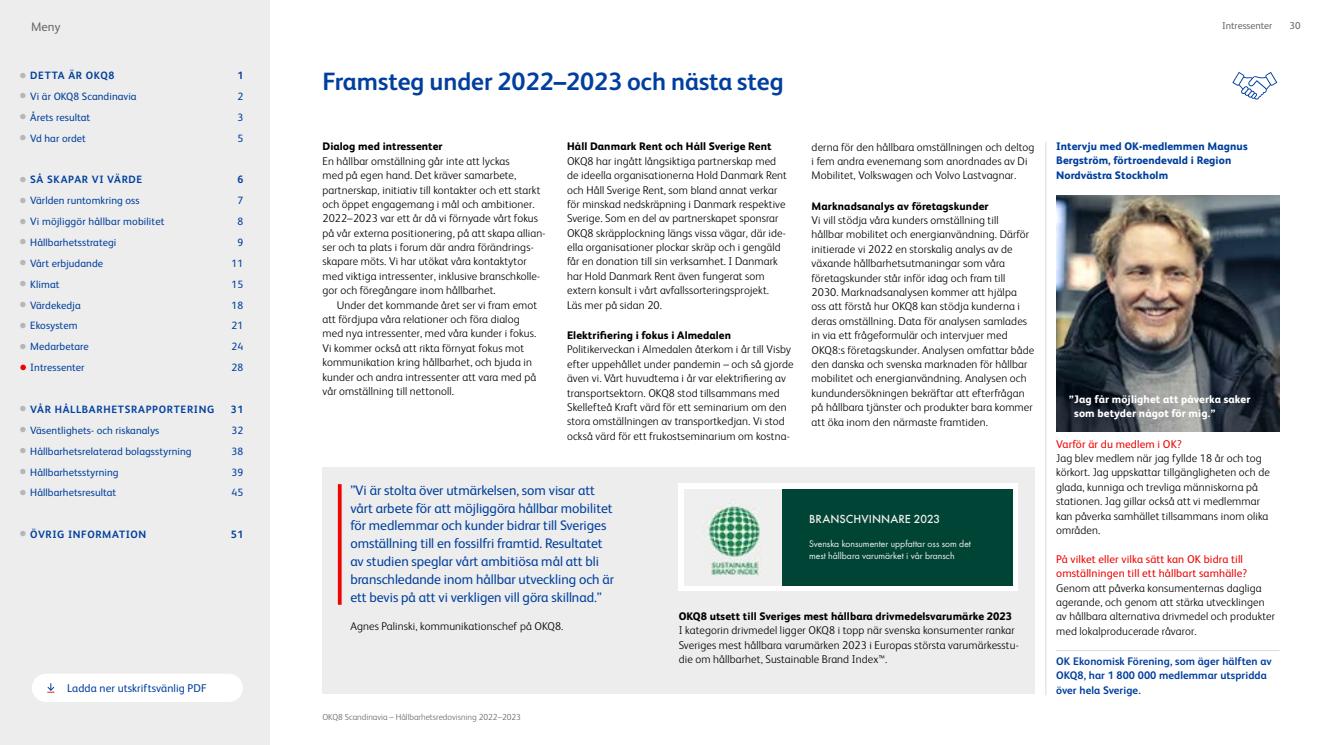
<style>
.page{position:relative;width:1322px;height:745px;background:#fff}
.page>*{position:absolute;margin:0;border:0;box-sizing:border-box;transform-origin:0 0}
.t1{font:700 25px "FS Albert";color:#003f9e}
.t2{font:13.75px/17.8px "FS Albert";letter-spacing:-.005em;color:#003f9e}
.t3{font:12.5px "FS Albert";color:#67686c}
.t4{font:300 11.25px/14.4px "FS Albert";letter-spacing:.01em;color:#000}
.t5{font:11.25px/14.4px "FS Albert";letter-spacing:.01em;color:#ee0400}
.t6{font:11.25px "FS Albert";letter-spacing:.005em;color:#003f9e}
.t7{font:800 11px "FS Albert";letter-spacing:.01em;color:#000}
.t8{font:700 11px/14.4px "FS Albert";letter-spacing:.01em;color:#003f9e}
.t9{font:800 11px/14.4px "FS Albert";letter-spacing:.01em;color:#003f9e}
.t10{font:800 11px/14.4px "FS Albert";letter-spacing:.01em;color:#fff}
.t11{font:500 10.75px "Futura";letter-spacing:.005em;color:#f1efeb}
.t12{font:10.62px "FS Albert";letter-spacing:.005em;color:#003f9e}
.t13{font:700 10.62px "FS Albert";letter-spacing:.06em;color:#003f9e}
.t14{font:10px "FS Albert";color:#67686c}
.t15{font:8.75px/11.4px "Futura Std";color:#f1efeb}
.t16{font:300 8.75px "FS Albert";color:#67686c}
.s1{color:#b6b6b6}
</style>
<div class="page">
<div style="left:0;top:0;width:269px;height:744px;background:#ededed"></div>
<img style="left:1056px;top:195px;width:223px;height:236px">
<hr style="left:1045px;top:142px;width:1px;height:552px;background:#dadadb">
<svg style="left:1232px;top:72px;width:45px;height:28px"></svg>
<hr style="left:1056px;top:650px;width:223px;height:1px;background:#dadadb">
<div style="left:322px;top:467px;width:713px;height:226px;background:#ededed"></div>
<svg style="left:338px;top:484px;width:4px;height:120px"></svg>
<div style="left:679px;top:483px;width:339px;height:108px;background:#fff"></div>
<div style="left:684px;top:489px;width:98px;height:96px;background:#efefef"></div>
<img style="left:707px;top:499px;width:54px;height:75px">
<div style="left:782px;top:489px;width:230px;height:96px;background:#004436"></div>
<div style="left:32px;top:673px;width:211px;height:28px;background:#fff;border-radius:14px"></div>
<svg style="left:47px;top:683px;width:8px;height:9px"></svg>
<svg style="left:20px;top:364px;width:6px;height:6px"></svg>
<p class="t3" style="left:31px;top:18px;width:31px">Meny</p>
<p class="t14" style="left:1222px;top:19px;width:52px">Intressenter</p>
<p class="t14" style="left:1289px;top:19px;width:13px">30</p>
<p class="t13" style="left:20px;top:68px;width:96px"><span class="s1">●</span> DETTA ÄR OKQ8</p>
<p class="t13" style="left:237px;top:68px;width:7px">1</p>
<p class="t12" style="left:20px;top:89px;width:119px"><span class="s1">●</span> Vi är OKQ8 Scandinavia</p>
<p class="t12" style="left:237px;top:89px;width:7px">2</p>
<p class="t12" style="left:20px;top:110px;width:72px"><span class="s1">●</span> Årets resultat</p>
<p class="t12" style="left:237px;top:110px;width:7px">3</p>
<p class="t12" style="left:20px;top:131px;width:68px"><span class="s1">●</span> Vd har ordet</p>
<p class="t12" style="left:237px;top:131px;width:7px">5</p>
<p class="t13" style="left:20px;top:172px;width:124px"><span class="s1">●</span> SÅ SKAPAR VI VÄRDE</p>
<p class="t13" style="left:237px;top:172px;width:7px">6</p>
<p class="t12" style="left:20px;top:193px;width:122px"><span class="s1">●</span> Världen runtomkring oss</p>
<p class="t12" style="left:237px;top:193px;width:7px">7</p>
<p class="t12" style="left:20px;top:214px;width:147px"><span class="s1">●</span> Vi möjliggör hållbar mobilitet</p>
<p class="t12" style="left:237px;top:214px;width:7px">8</p>
<p class="t12" style="left:20px;top:235px;width:98px"><span class="s1">●</span> Hållbarhetsstrategi</p>
<p class="t12" style="left:237px;top:235px;width:7px">9</p>
<p class="t12" style="left:20px;top:256px;width:85px"><span class="s1">●</span> Vårt erbjudande</p>
<p class="t12" style="left:232px;top:256px;width:13px">11</p>
<p class="t12" style="left:20px;top:277px;width:42px"><span class="s1">●</span> Klimat</p>
<p class="t12" style="left:232px;top:277px;width:13px">15</p>
<p class="t12" style="left:20px;top:298px;width:63px"><span class="s1">●</span> Värdekedja</p>
<p class="t12" style="left:232px;top:298px;width:13px">18</p>
<p class="t12" style="left:20px;top:318px;width:59px"><span class="s1">●</span> Ekosystem</p>
<p class="t12" style="left:232px;top:318px;width:13px">21</p>
<p class="t12" style="left:20px;top:339px;width:71px"><span class="s1">●</span> Medarbetare</p>
<p class="t12" style="left:232px;top:339px;width:13px">24</p>
<p class="t12" style="left:20px;top:360px;width:67px"><span class="s1">●</span> Intressenter</p>
<p class="t12" style="left:232px;top:360px;width:13px">28</p>
<p class="t13" style="left:20px;top:402px;width:196px"><span class="s1">●</span> VÅR HÅLLBARHETSRAPPORTERING</p>
<p class="t13" style="left:231px;top:402px;width:14px">31</p>
<p class="t12" style="left:20px;top:423px;width:141px"><span class="s1">●</span> Väsentlighets- och riskanalys</p>
<p class="t12" style="left:232px;top:423px;width:13px">32</p>
<p class="t12" style="left:20px;top:443px;width:174px"><span class="s1">●</span> Hållbarhetsrelaterad bolagsstyrning</p>
<p class="t12" style="left:232px;top:443px;width:13px">38</p>
<p class="t12" style="left:20px;top:464px;width:101px"><span class="s1">●</span> Hållbarhetsstyrning</p>
<p class="t12" style="left:232px;top:464px;width:13px">39</p>
<p class="t12" style="left:20px;top:485px;width:98px"><span class="s1">●</span> Hållbarhetsresultat</p>
<p class="t12" style="left:232px;top:485px;width:13px">45</p>
<p class="t13" style="left:20px;top:527px;width:128px"><span class="s1">●</span> ÖVRIG INFORMATION</p>
<p class="t13" style="left:231px;top:527px;width:14px">51</p>
<p class="t6" style="left:67px;top:680px;width:141px">Ladda ner utskriftsvänlig PDF</p>
<h1 class="t1" style="left:322px;top:65px;width:463px">Framsteg under 2022–2023 och nästa steg</h1>
<p class="t7" style="left:322px;top:138px;width:122px">Dialog med intressenter</p>
<p class="t4" style="left:322px;top:153px;width:225px">En hållbar omställning går inte att lyckas<br>med på egen hand. Det kräver samarbete, partnerskap, initiativ till kontakter och ett starkt och öppet engagemang i mål och ambitioner.<br>2022–2023 var ett år då vi förnyade vårt fokus på vår externa positionering, på att skapa allian&shy;ser och ta plats i forum där andra förändrings&shy;skapare möts. Vi har utökat våra kontaktytor med viktiga intressenter, inklusive branschkolle&shy;gor och föregångare inom hållbarhet.</p>
<p class="t4" style="left:322px;top:297px;width:216px;text-indent:14px">Under det kommande året ser vi fram emot att fördjupa våra relationer och föra dialog med nya intressenter, med våra kunder i fokus.<br>Vi kommer också att rikta förnyat fokus mot kommunikation kring hållbarhet, och bjuda in kunder och andra intressenter att vara med på vår omställning till nettonoll.</p>
<p class="t7" style="left:567px;top:138px;width:206px">Håll Danmark Rent och Håll Sverige Rent</p>
<p class="t4" style="left:567px;top:153px;width:221px">OKQ8 har ingått långsiktiga partnerskap med de ideella organisationerna Hold Danmark Rent och Håll Sverige Rent, som bland annat verkar för minskad nedskräpning i Danmark respektive Sverige. Som en del av partnerskapet sponsrar OKQ8 skräpplockning längs vissa vägar, där ide&shy;ella organisationer plockar skräp och i gengäld får en donation till sin verksamhet. I Danmark har Hold Danmark Rent även fungerat som extern konsult i vårt avfallssorteringsprojekt.<br>Läs mer på sidan 20.</p>
<p class="t7" style="left:567px;top:327px;width:165px">Elektrifiering i fokus i Almedalen</p>
<p class="t4" style="left:567px;top:341px;width:228px">Politikerveckan i Almedalen återkom i år till Visby efter uppehållet under pandemin – och så gjorde även vi. Vårt huvudtema i år var elektrifiering av transportsektorn. OKQ8 stod tillsammans med Skellefteå Kraft värd för ett seminarium om den stora omställningen av transportkedjan. Vi stod också värd för ett frukostseminarium om kostna-</p>
<p class="t4" style="left:811px;top:139px;width:224px">derna för den hållbara omställningen och deltog i fem andra evenemang som anordnades av Di<br>Mobilitet, Volkswagen och Volvo Lastvagnar.</p>
<p class="t7" style="left:811px;top:198px;width:178px">Marknadsanalys av företagskunder</p>
<p class="t4" style="left:811px;top:212px;width:224px">Vi vill stödja våra kunders omställning till<br>hållbar mobilitet och energianvändning. Därför initierade vi 2022 en storskalig analys av de växande hållbarhetsutmaningar som våra företagskunder står inför idag och fram till 2030. Marknadsanalysen kommer att hjälpa<br>oss att förstå hur OKQ8 kan stödja kunderna i deras omställning. Data för analysen samlades in via ett frågeformulär och intervjuer med OKQ8:s företagskunder. Analysen omfattar både den danska och svenska marknaden för hållbar mobilitet och energianvändning. Analysen och kundundersökningen bekräftar att efterfrågan på hållbara tjänster och produkter bara kommer att öka inom den närmaste framtiden.</p>
<p class="t2" style="left:350px;top:480px;width:265px">”Vi är stolta över utmärkelsen, som visar att vårt arbete för att möjliggöra hållbar mobilitet för medlemmar och kunder bidrar till Sveriges omställning till en fossilfri framtid. Resultatet av studien speglar vårt ambitiösa mål att bli branschledande inom hållbar utveckling och är ett bevis på att vi verkligen vill göra skillnad.”</p>
<p class="t4" style="left:350px;top:618px;width:214px">Agnes Palinski, kommunikationschef på OKQ8.</p>
<p class="t16" style="left:322px;top:710px;width:200px">OKQ8 Scandinavia – Hållbarhetsredovisning 2022–2023</p>
<p class="t11" style="left:809px;top:511px;width:133px">BRANSCHVINNARE 2023</p>
<p class="t15" style="left:809px;top:538px;width:163px">Svenska konsumenter uppfattar oss som det mest hållbara varumärket i vår bransch</p>
<p class="t7" style="left:679px;top:607px;width:335px">OKQ8 utsett till Sveriges mest hållbara drivmedelsvarumärke 2023</p>
<p class="t4" style="left:679px;top:622px;width:341px">I kategorin drivmedel ligger OKQ8 i topp när svenska konsumenter rankar<br>Sveriges mest hållbara varumärken 2023 i Europas största varumärkesstu&shy;die om hållbarhet, Sustainable Brand Index™.</p>
<p class="t9" style="left:1056px;top:138px;width:193px">Intervju med OK-medlemmen Magnus<br>Bergström, förtroendevald i Region<br>Nordvästra Stockholm</p>
<p class="t10" style="left:1074px;top:391px;width:178px;text-indent:-5px">”Jag får möjlighet att påverka saker som betyder något för mig.”</p>
<p class="t5" style="left:1056px;top:436px;width:127px">Varför är du medlem i OK?</p>
<p class="t4" style="left:1056px;top:450px;width:215px">Jag blev medlem när jag fyllde 18 år och tog körkort. Jag uppskattar tillgängligheten och de glada, kunniga och trevliga människorna på stationen. Jag gillar också att vi medlemmar kan påverka samhället tillsammans inom olika områden.</p>
<p class="t5" style="left:1056px;top:551px;width:193px">På vilket eller vilka sätt kan OK bidra till omställningen till ett hållbart samhälle?</p>
<p class="t4" style="left:1056px;top:579px;width:220px">Genom att påverka konsumenternas dagliga agerande, och genom att stärka utvecklingen av hållbara alternativa drivmedel och produkter med lokalproducerade råvaror.</p>
<p class="t8" style="left:1056px;top:653px;width:217px">OK Ekonomisk Förening, som äger hälften av<br>OKQ8, har 1 800 000 medlemmar utspridda över hela Sverige.</p>
</div>
